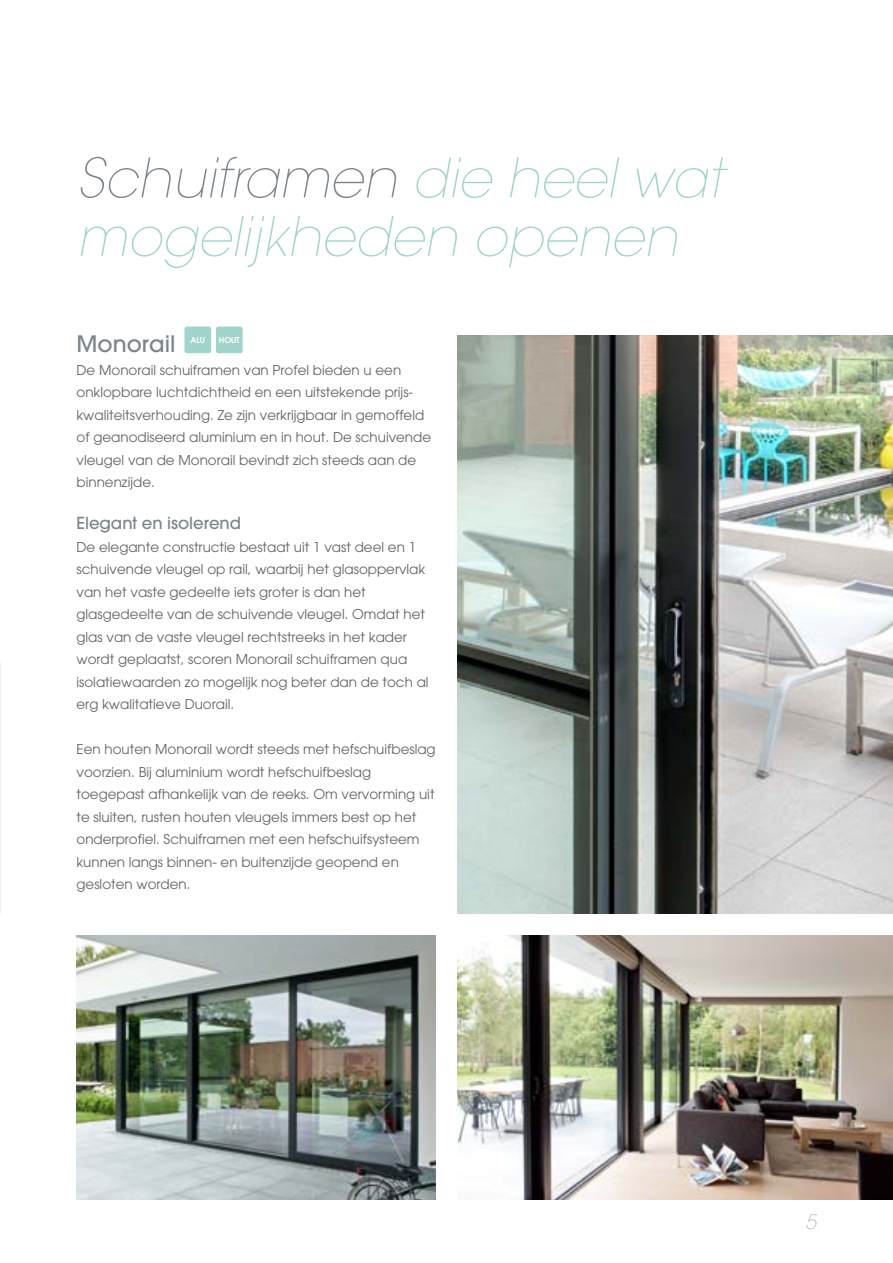
<style>
.page{position:relative;width:893px;height:1263px;background:#fff}
.page>*{position:absolute;margin:0;border:0;box-sizing:border-box;transform-origin:0 0}
.t1{font:italic 200 54px/58.5px "Avant Garde";color:#a0d4cd}
.t2{font:500 22.5px "Avant Garde";color:#7c858c}
.t3{font:italic 200 19.5px "Avant Garde";color:#9d9d9c}
.t4{font:500 16.5px "Avant Garde";color:#7c858c}
.t5{font:13.5px/22.5px "Avant Garde LT";color:#646363}
.t6{font:600 8.1px "Avant Garde LT";color:#fff}
.s1{color:#7c858c}
</style>
<div class="page">
<img style="left:457px;top:935px;width:436px;height:264px">
<img style="left:77px;top:935px;width:359px;height:264px">
<div style="left:184px;top:326px;width:27px;height:27px;background:#a0d4cd;border-radius:2px"></div>
<div style="left:216px;top:326px;width:27px;height:27px;background:#a0d4cd;border-radius:2px"></div>
<img style="left:457px;top:335px;width:436px;height:579px">
<h1 class="t1" style="left:77px;top:150px;width:648px"><span class="s1">Schuiframen</span> die heel wat mogelijkheden openen</h1>
<h2 class="t2" style="left:77px;top:330px;width:100px">Monorail</h2>
<p class="t5" style="left:77px;top:358px;width:356px">De Monorail schuiframen van Profel bieden u een onklopbare luchtdichtheid en een uitstekende prijs&shy;kwaliteitsverhouding. Ze zijn verkrijgbaar in gemoffeld of geanodiseerd aluminium en in hout. De schuivende vleugel van de Monorail bevindt zich steeds aan de binnenzijde.</p>
<p class="t4" style="left:77px;top:513px;width:166px">Elegant en isolerend</p>
<p class="t5" style="left:77px;top:535px;width:354px">De elegante constructie bestaat uit 1 vast deel en 1 schuivende vleugel op rail, waarbij het glasoppervlak van het vaste gedeelte iets groter is dan het glasgedeelte van de schuivende vleugel. Omdat het glas van de vaste vleugel rechtstreeks in het kader wordt geplaatst, scoren Monorail schuiframen qua isolatiewaarden zo mogelijk nog beter dan de toch al erg kwalitatieve Duorail.</p>
<p class="t5" style="left:77px;top:738px;width:361px">Een houten Monorail wordt steeds met hefschuifbeslag voorzien. Bij aluminium wordt hefschuifbeslag toegepast afhankelijk van de reeks. Om vervorming uit te sluiten, rusten houten vleugels immers best op het onderprofiel. Schuiframen met een hefschuifsysteem kunnen langs binnen- en buitenzijde geopend en gesloten worden.</p>
<p class="t6" style="left:190px;top:335px;width:16px">ALU</p>
<p class="t6" style="left:219px;top:335px;width:22px">HOUT</p>
<h3 class="t3" style="left:806px;top:1211px;width:12px">5</h3>
</div>
